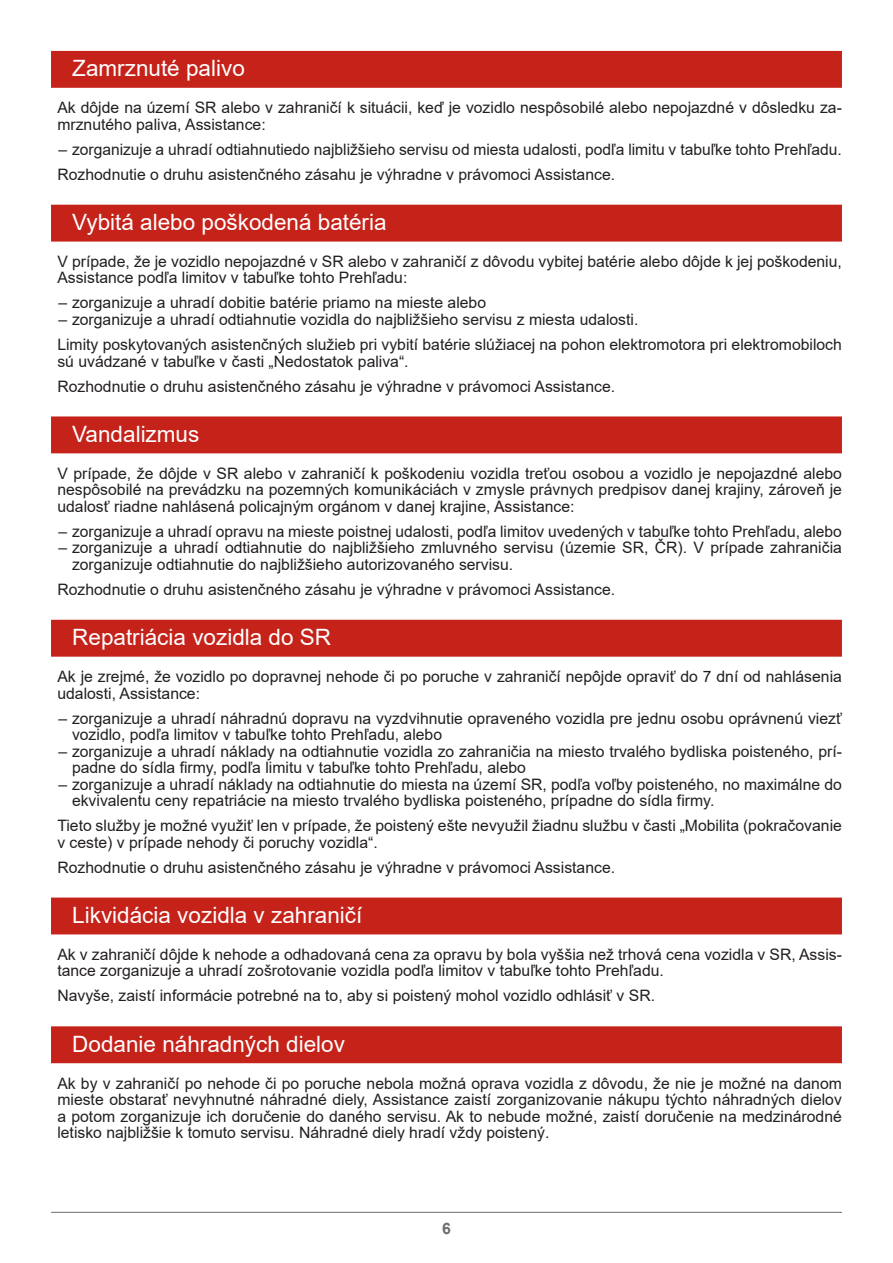
<style>
.page{position:relative;width:893px;height:1263px;background:#fff}
.page>*{position:absolute;margin:0;border:0;box-sizing:border-box;transform-origin:0 0}
.t1{font:22.5px "Arial";color:#fff}
.t2{font:15.75px/16.5px "Arial";color:#231f20}
.t3{font:700 15.75px "Arial";color:#6c6d70}
</style>
<div class="page">
<hr style="left:51px;top:1212px;width:791px;height:1px;background:#6c6d70">
<div style="left:51px;top:51px;width:791px;height:37px;background:#c5221a"></div>
<div style="left:51px;top:205px;width:791px;height:37px;background:#c5221a"></div>
<div style="left:51px;top:416px;width:791px;height:37px;background:#c5221a"></div>
<div style="left:51px;top:620px;width:791px;height:37px;background:#c5221a"></div>
<div style="left:51px;top:897px;width:791px;height:37px;background:#c5221a"></div>
<div style="left:51px;top:1026px;width:791px;height:37px;background:#c5221a"></div>
<h1 class="t1" style="left:72px;top:53px;width:174px">Zamrznuté palivo</h1>
<p class="t2" style="left:57px;top:99px;width:786px">Ak dôjde na území SR alebo v zahraničí k situácii, keď je vozidlo nespôsobilé alebo nepojazdné v dôsledku za&shy;mrznutého paliva, Assistance:</p>
<p class="t2" style="left:57px;top:137px;width:786px;line-height:25px">– zorganizuje a uhradí odtiahnutiedo najbližšieho servisu od miesta udalosti, podľa limitu v tabuľke tohto Prehľadu.<br>Rozhodnutie o druhu asistenčného zásahu je výhradne v právomoci Assistance.</p>
<h1 class="t1" style="left:72px;top:207px;width:316px">Vybitá alebo poškodená batéria</h1>
<p class="t2" style="left:57px;top:253px;width:786px">V prípade, že je vozidlo nepojazdné v SR alebo v zahraničí z dôvodu vybitej batérie alebo dôjde k jej poškodeniu,<br>Assistance podľa limitov v tabuľke tohto Prehľadu:</p>
<p class="t2" style="left:59px;top:295px;width:429px">– zorganizuje a uhradí dobitie batérie priamo na mieste alebo</p>
<p class="t2" style="left:57px;top:307px;width:786px;line-height:25px">– zorganizuje a uhradí odtiahnutie vozidla do najbližšieho servisu z miesta udalosti.<br>Limity poskytovaných asistenčných služieb pri vybití batérie slúžiacej na pohon elektromotora pri elektromobiloch</p>
<p class="t2" style="left:57px;top:348px;width:559px;line-height:25px">sú uvádzané v tabuľke v časti „Nedostatok paliva“.<br>Rozhodnutie o druhu asistenčného zásahu je výhradne v právomoci Assistance.</p>
<h1 class="t1" style="left:72px;top:419px;width:129px">Vandalizmus</h1>
<p class="t2" style="left:57px;top:465px;width:786px;text-align:justify">V prípade, že dôjde v SR alebo v zahraničí k poškodeniu vozidla treťou osobou a vozidlo je nepojazdné alebo nespôsobilé na prevádzku na pozemných komunikáciách v zmysle právnych predpisov danej krajiny, zároveň je udalosť riadne nahlásená policajným orgánom v danej krajine, Assistance:</p>
<p class="t2" style="left:59px;top:523px;width:785px">– zorganizuje a uhradí opravu na mieste poistnej udalosti, podľa limitov uvedených v tabuľke tohto Prehľadu, alebo</p>
<p class="t2" style="left:72px;top:539px;width:771px;text-indent:-13px">– zorganizuje a uhradí odtiahnutie do najbližšieho zmluvného servisu (územie SR, ČR). V prípade zahraničia zorganizuje odtiahnutie do najbližšieho autorizovaného servisu.</p>
<p class="t2" style="left:57px;top:581px;width:559px">Rozhodnutie o druhu asistenčného zásahu je výhradne v právomoci Assistance.</p>
<h1 class="t1" style="left:72px;top:622px;width:260px">Repatriácia vozidla do SR</h1>
<p class="t2" style="left:57px;top:668px;width:786px">Ak je zrejmé, že vozidlo po dopravnej nehode či po poruche v zahraničí nepôjde opraviť do 7 dní od nahlásenia udalosti, Assistance:</p>
<p class="t2" style="left:72px;top:710px;width:771px;text-indent:-13px">– zorganizuje a uhradí náhradnú dopravu na vyzdvihnutie opraveného vozidla pre jednu osobu oprávnenú viezť vozidlo, podľa limitov v tabuľke tohto Prehľadu, alebo</p>
<p class="t2" style="left:72px;top:743px;width:771px;text-indent:-13px">– zorganizuje a uhradí náklady na odtiahnutie vozidla zo zahraničia na miesto trvalého bydliska poisteného, prí&shy;padne do sídla firmy, podľa limitu v tabuľke tohto Prehľadu, alebo</p>
<p class="t2" style="left:72px;top:776px;width:771px;text-indent:-13px">– zorganizuje a uhradí náklady na odtiahnutie do miesta na území SR, podľa voľby poisteného, no maximálne do ekvivalentu ceny repatriácie na miesto trvalého bydliska poisteného, prípadne do sídla firmy.</p>
<p class="t2" style="left:57px;top:817px;width:786px">Tieto služby je možné využiť len v prípade, že poistený ešte nevyužil žiadnu službu v časti „Mobilita (pokračovanie v ceste) v prípade nehody či poruchy vozidla“.</p>
<p class="t2" style="left:57px;top:859px;width:559px">Rozhodnutie o druhu asistenčného zásahu je výhradne v právomoci Assistance.</p>
<h1 class="t1" style="left:72px;top:900px;width:292px">Likvidácia vozidla v zahraničí</h1>
<p class="t2" style="left:57px;top:946px;width:786px">Ak v zahraničí dôjde k nehode a odhadovaná cena za opravu by bola vyššia než trhová cena vozidla v SR, Assis&shy;tance zorganizuje a uhradí zošrotovanie vozidla podľa limitov v tabuľke tohto Prehľadu.</p>
<p class="t2" style="left:57px;top:987px;width:599px">Navyše, zaistí informácie potrebné na to, aby si poistený mohol vozidlo odhlásiť v SR.</p>
<h1 class="t1" style="left:72px;top:1028px;width:274px">Dodanie náhradných dielov</h1>
<p class="t2" style="left:57px;top:1075px;width:786px;text-align:justify">Ak by v zahraničí po nehode či po poruche nebola možná oprava vozidla z dôvodu, že nie je možné na danom mieste obstarať nevyhnutné náhradné diely, Assistance zaistí zorganizovanie nákupu týchto náhradných dielov a potom zorganizuje ich doručenie do daného servisu. Ak to nebude možné, zaistí doručenie na medzinárodné letisko najbližšie k tomuto servisu. Náhradné diely hradí vždy poistený.</p>
<p class="t3" style="left:442px;top:1217px;width:10px">6</p>
</div>
